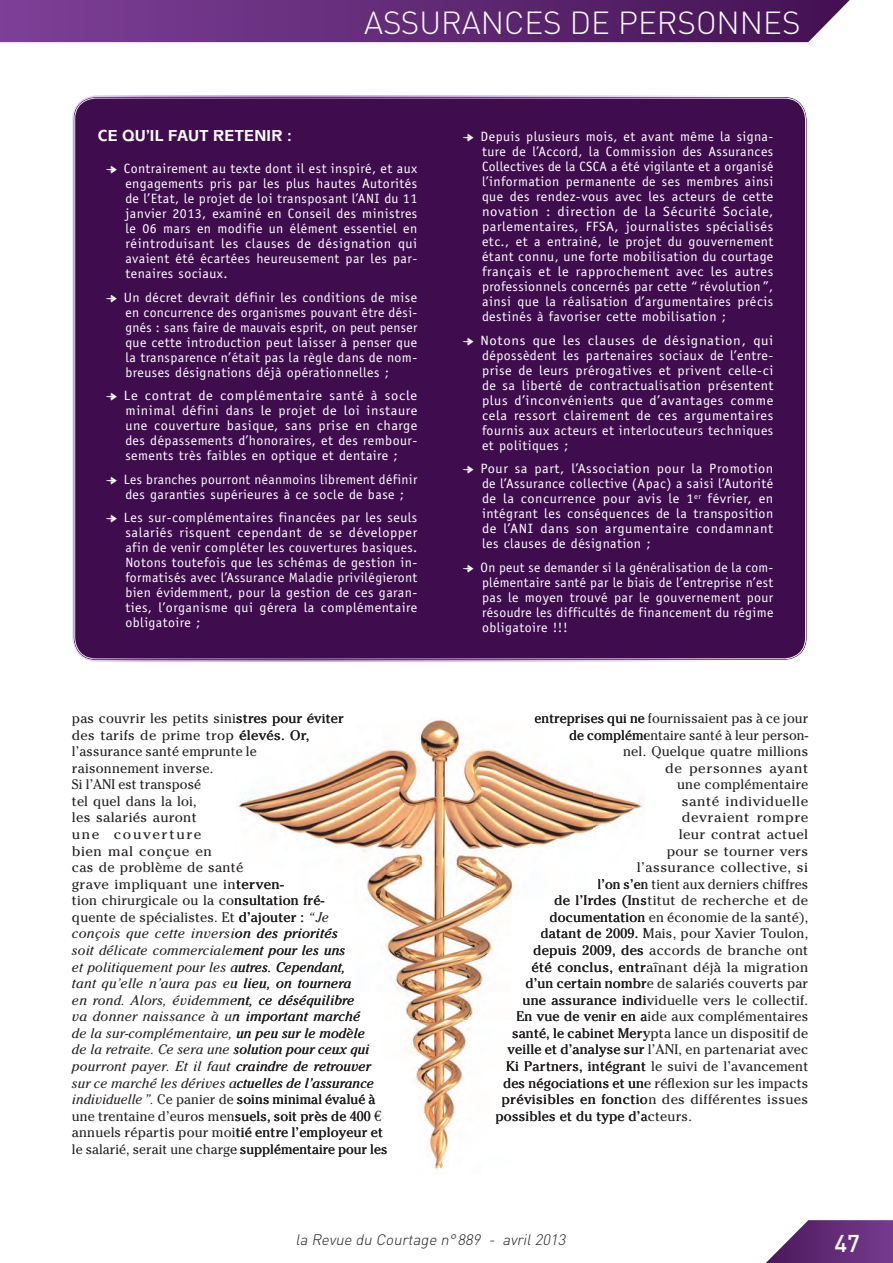
<style>
.page{position:relative;width:893px;height:1263px;background:#fff}
.page>*{position:absolute;margin:0;border:0;box-sizing:border-box;transform-origin:0 0}
.t1{font:300 31.5px "DIN";color:#fff}
.t2{font:500 24px "DIN";color:#fff}
.t3{font:700 16.5px "Mixage EF";letter-spacing:.02em;color:#fff;scale:.96 1}
.t4{font:italic 300 15px "DIN";color:#231f20}
.t5{font:13.8px/16.5px "Cheltenham";letter-spacing:.015em;color:#231f20}
.t6{font:13.8px "Cheltenham";letter-spacing:.015em;color:#231f20;scale:.96 1}
.t7{font:13.8px "Cheltenham";letter-spacing:.015em;color:#231f20;scale:1.04 1}
.t8{font:13.8px "Cheltenham";letter-spacing:.04em;color:#231f20;scale:1.05 1}
.t9{font:13.8px "Cheltenham";letter-spacing:.035em;color:#231f20;scale:1.05 1}
.t10{font:13.5px/15px "Officina Sans";letter-spacing:.035em;color:#fff;text-align:justify}
.t11{font:13.5px/15px "Officina Sans";letter-spacing:.035em;color:#fff;text-align:justify;scale:1.09 1}
.t12{font:13.5px/15px "Officina Sans";letter-spacing:.035em;color:#fff;text-align:justify;scale:1.06 1}
.t13{font:13.5px/15px "Officina Sans";letter-spacing:.035em;color:#fff;text-align:justify;scale:1.08 1}
.s1{font-family:"Fleches Left Right"}
.s2{font-style:italic}
.s3{font-family:"Euro Serif";font-size:15px}
</style>
<div class="page">
<svg style="left:0;top:0;width:850px;height:42px;background:#652e79"></svg>
<svg style="left:767px;top:1220px;width:125px;height:42px"></svg>
<div style="left:73px;top:97px;width:733px;height:563px;background:#3f0d4e;border-radius:22px"></div>
<img style="left:237px;top:719px;width:407px;height:450px">
<img style="left:237px;top:746px;width:20px;height:12px">
<svg style="left:237px;top:862px;width:6px;height:12px"></svg>
<img style="left:310px;top:911px;width:19px;height:10px">
<svg style="left:374px;top:1110px;width:7px;height:10px"></svg>
<img style="left:623px;top:746px;width:21px;height:12px">
<svg style="left:637px;top:862px;width:7px;height:12px"></svg>
<h1 class="t1" style="left:364px;top:3px;width:438px">ASSURANCES DE PERSONNES</h1>
<p class="t3" style="left:98px;top:126px;width:204px">CE QU’IL FAUT RETENIR :</p>
<p class="t10" style="left:125px;top:161px;width:293px;text-indent:-19px"><span class="s1">e</span> Contrairement au texte dont il est inspiré, et aux engagements pris par les plus hautes Autorités de l’Etat, le projet de loi transposant l’ANI du 11 janvier 2013, examiné en Conseil des ministres le 06 mars en modifie un élément essentiel en réintroduisant les clauses de désignation qui avaient été écartées heureusement par les par&shy;tenaires sociaux.</p>
<p class="t10" style="left:125px;top:289px;width:293px;text-indent:-19px"><span class="s1">e</span> Un décret devrait définir les conditions de mise en concurrence des organismes pouvant être dési&shy;gnés : sans faire de mauvais esprit, on peut penser que cette introduction peut laisser à penser que la transparence n’était pas la règle dans de nom&shy;breuses désignations déjà opérationnelles ;</p>
<p class="t13" style="left:125px;top:388px;width:272px;text-indent:-19px"><span class="s1">e</span> Le contrat de complémentaire santé à socle minimal défini dans le projet de loi instaure une couverture basique, sans prise en charge des dépassements d’honoraires, et des rembour&shy;sements très faibles en optique et dentaire ;</p>
<p class="t10" style="left:106px;top:471px;width:312px;text-align:center"><span class="s1">e</span> Les branches pourront néanmoins librement définir des garanties supérieures à ce socle de base ;</p>
<p class="t10" style="left:125px;top:510px;width:293px;text-indent:-19px"><span class="s1">e</span> Les sur-complémentaires financées par les seuls salariés risquent cependant de se développer afin de venir compléter les couvertures basiques.<br>Notons toutefois que les schémas de gestion in&shy;formatisés avec l’Assurance Maladie privilégieront bien évidemment, pour la gestion de ces garan&shy;ties, l’organisme qui gérera la complémentaire obligatoire ;</p>
<p class="t10" style="left:482px;top:129px;width:293px;text-indent:-19px"><span class="s1">e</span> Depuis plusieurs mois, et avant même la signa&shy;ture de l’Accord, la Commission des Assurances Collectives de la CSCA a été vigilante et a organisé l’information permanente de ses membres ainsi que des rendez-vous avec les acteurs de cette novation : direction de la Sécurité Sociale, parlementaires, FFSA, journalistes spécialisés etc., et a entrainé, le projet du gouvernement étant connu, une forte mobilisation du courtage français et le rapprochement avec les autres professionnels concernés par cette “ révolution ”, ainsi que la réalisation d’argumentaires précis destinés à favoriser cette mobilisation ;</p>
<p class="t11" style="left:482px;top:332px;width:269px;text-indent:-19px"><span class="s1">e</span> Notons que les clauses de désignation, qui dépossèdent les partenaires sociaux de l’entre&shy;prise de leurs prérogatives et privent celle-ci de sa liberté de contractualisation présentent plus d’inconvénients que d’avantages comme cela ressort clairement de ces argumentaires fournis aux acteurs et interlocuteurs techniques et politiques ;</p>
<p class="t12" style="left:482px;top:461px;width:276px;text-indent:-19px"><span class="s1">e</span> Pour sa part, l’Association pour la Promotion de l’Assurance collective (Apac) a saisi l’Autorité de la concurrence pour avis le 1<sup>er</sup> février, en intégrant les conséquences de la transposition de l’ANI dans son argumentaire condamnant les clauses de désignation ;</p>
<p class="t10" style="left:482px;top:559px;width:293px;text-indent:-19px"><span class="s1">e</span> On peut se demander si la généralisation de la com&shy;plémentaire santé par le biais de l’entreprise n’est pas le moyen trouvé par le gouvernement pour résoudre les difficultés de financement du régime obligatoire !!!</p>
<p class="t5" style="left:72px;top:710px;width:317px">pas couvrir es petits sinistres pour éviter<br>des tarifs de prime trop élevés. Or,<br>l’assurance santé emprunte le<br>raisonnement inverse.<br>Si l’ANI est transposé<br>tel quel dans la loi,<br>les salariés auront<br>une couverture<br>bien mal conçue en<br>cas de problème de santé<br>grave impliquant une interven-<br>tion chirurgicale ou la consultation fré-<br>quente de spécialistes. Et d’ajouter : <span class="s2">“ Je<br>conçois que cette inversion des priorités<br>soit délicate commercialement pour les uns<br>et politiquement pour les autres. Cependant,<br>tant qu’elle n’aura pas eu lieu, on tournera<br>en rond. Alors, évidemment, ce déséquilibre<br>va donner naissance à un important marché<br>de la sur-complémentaire, un peu sur le modèle<br>de la retraite. Ce sera une solution pour ceux qui pourront payer. Et il faut craindre de retrouver sur ce marché les dérives actuelles de l’assurance individuelle ”.</span> Ce panier de soins minimal évalué à une trentaine d’euros mensuels, soit près de 400 <span class="s3">€ </span>annuels répartis pour moitié entre l’employeur et le salarié, serait une charge supplémentaire pour les</p>
<p class="t5" style="left:534px;top:710px;width:275px">entreprises qui ne fournissaient pas ce jour</p>
<p class="t5" style="left:150px;top:710px;width:5px">l</p>
<p class="t5" style="left:755px;top:710px;width:8px">à</p>
<p class="t6" style="left:569px;top:726px;width:250px">de complémentaire santé à leur person-</p>
<p class="t5" style="left:623px;top:743px;width:186px">nel. Quelque quatre millions</p>
<p class="t8" style="left:665px;top:759px;width:138px">de personnes ayant</p>
<p class="t5" style="left:677px;top:776px;width:132px">une complémentaire</p>
<p class="t9" style="left:681px;top:792px;width:122px">santé individuelle</p>
<p class="t8" style="left:681px;top:809px;width:122px">devraient rompre</p>
<p class="t7" style="left:678px;top:826px;width:126px">leur contrat actuel</p>
<p class="t5" style="left:666px;top:842px;width:143px">pour se tourner vers</p>
<p class="t7" style="left:636px;top:859px;width:166px">l’assurance collective, si</p>
<p class="t6" style="left:597px;top:875px;width:221px">l’on s’en tient aux derniers chiffres</p>
<p class="t5" style="left:554px;top:892px;width:255px">de l’Irdes (Institut de recherche et de</p>
<p class="t5" style="left:549px;top:908px;width:260px">documentation en économie de la santé),</p>
<p class="t5" style="left:540px;top:925px;width:269px">datant de 2009. Mais, pour Xavier Toulon,</p>
<p class="t5" style="left:533px;top:941px;width:276px">depuis 2009, des accords de branche ont</p>
<p class="t5" style="left:531px;top:958px;width:278px">été conclus, entraînant déjà la migration</p>
<p class="t5" style="left:525px;top:974px;width:284px">d’un certain nombre de salariés couverts par</p>
<p class="t5" style="left:522px;top:991px;width:287px">une assurance individuelle vers le collectif.</p>
<p class="t5" style="left:516px;top:1008px;width:293px">En vue de venir en aide aux complémentaires</p>
<p class="t5" style="left:512px;top:1024px;width:297px">santé, le cabinet Merypta lance un dispositif de</p>
<p class="t5" style="left:507px;top:1041px;width:302px">veille et d’analyse sur l’ANI, en partenariat avec</p>
<p class="t5" style="left:506px;top:1057px;width:303px">Ki Partners, intégrant le suivi de l’avancement</p>
<p class="t5" style="left:503px;top:1074px;width:306px">des négociations et une réflexion sur les impacts</p>
<p class="t5" style="left:501px;top:1090px;width:308px">prévisibles en fonction des différentes issues</p>
<p class="t5" style="left:495px;top:1107px;width:198px">possibles et du type d’acteurs.</p>
<p class="t4" style="left:295px;top:1230px;width:275px">la Revue du Courtage n° 889 - avril2013</p>
<h2 class="t2" style="left:834px;top:1227px;width:27px">47</h2>
</div>
